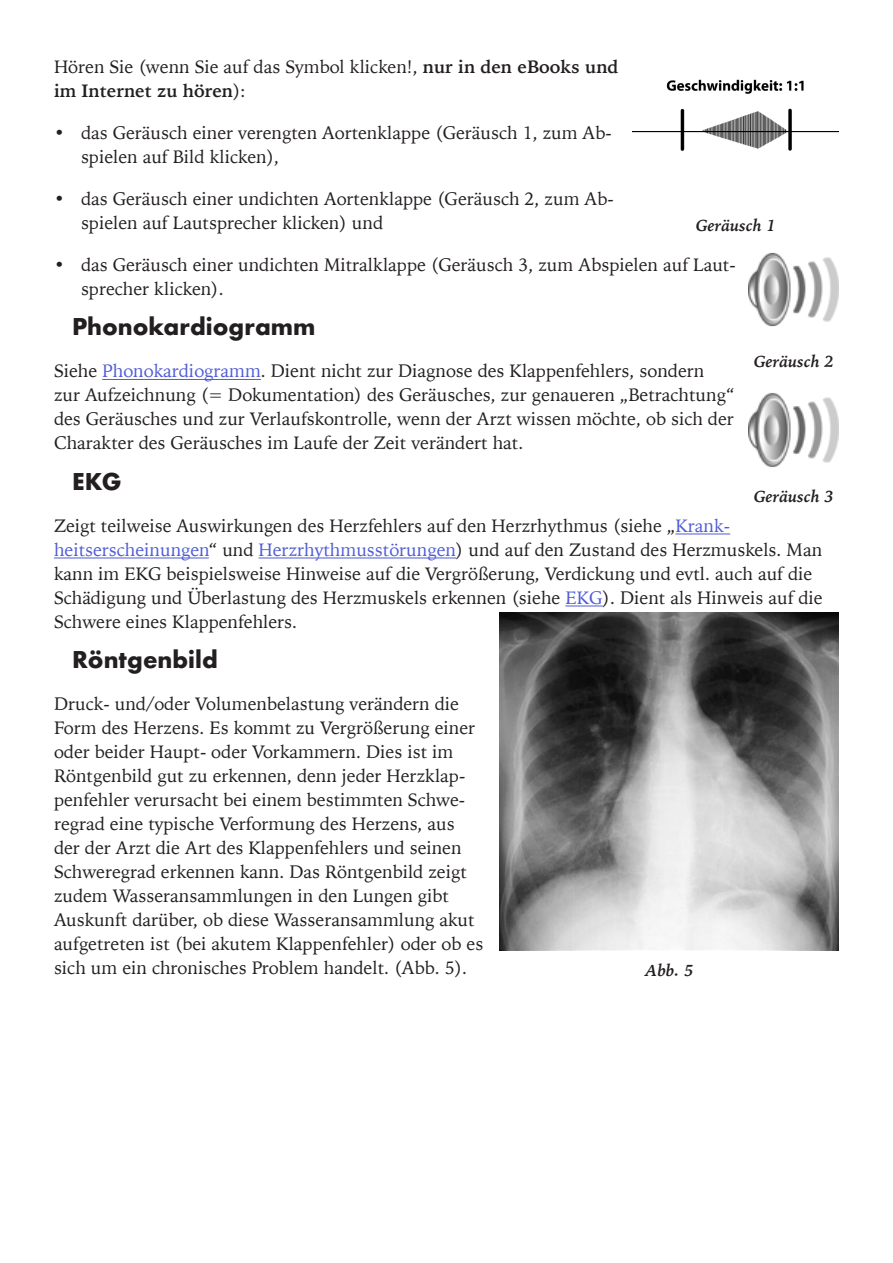
<style>
.page{position:relative;width:893px;height:1263px;background:#fff}
.page>*{position:absolute;margin:0;border:0;box-sizing:border-box;transform-origin:0 0}
.heading_2{font:700 22.5px "Futura";color:#231f20}
.Body{font:18px/24px "Iowan Old Style";color:#231f20}
.Bildtext{font:italic 700 16.5px "Iowan Old Style";color:#231f20}
.s1{font-weight:700}
.s2{color:#4f5cd6}
</style>
<div class="page">
<hr style="left:102px;top:379px;width:159px;height:1px;background:#4f5cd6">
<hr style="left:675px;top:533px;width:55px;height:1px;background:#4f5cd6">
<hr style="left:54px;top:557px;width:155px;height:1px;background:#4f5cd6">
<hr style="left:259px;top:557px;width:197px;height:1px;background:#4f5cd6">
<hr style="left:565px;top:605px;width:38px;height:1px;background:#4f5cd6">
<img style="left:633px;top:79px;width:206px;height:72px">
<img style="left:749px;top:252px;width:90px;height:75px">
<img style="left:749px;top:393px;width:90px;height:74px">
<img style="left:500px;top:613px;width:339px;height:337px">
<p class="Body" style="left:54px;top:54px;width:566px">Hören Sie (wenn Sie auf das Symbol klicken!, <span class="s1">nur in den eBooks und im Internet zu hören</span>):</p>
<p class="Body" style="left:81px;top:120px;width:532px;text-indent:-27px">• das Geräusch einer verengten Aortenklappe (Geräusch 1, zum Ab&shy;spielen auf Bild klicken),</p>
<p class="Body" style="left:81px;top:186px;width:534px;text-indent:-27px">• das Geräusch einer undichten Aortenklappe (Geräusch 2, zum Ab&shy;spielen auf Lautsprecher klicken) und</p>
<p class="Body" style="left:81px;top:252px;width:656px;text-indent:-27px">• das Geräusch einer undichten Mitralklappe (Geräusch 3, zum Abspielen auf Laut&shy;sprecher klicken).</p>
<p class="heading_2" style="left:72px;top:310px;width:245px">Phonokardiogramm</p>
<p class="Body" style="left:54px;top:358px;width:682px">Siehe <span class="s2">Phonokardiogramm</span>. Dient nicht zur Diagnose des Klappenfehlers, sondern zur Aufzeichnung (= Dokumentation) des Geräusches, zur genaueren „Betrachtung“ des Geräusches und zur Verlaufskontrolle, wenn der Arzt wissen möchte, ob sich der Charakter des Geräusches im Laufe der Zeit verändert hat.</p>
<p class="heading_2" style="left:72px;top:465px;width:51px">EKG</p>
<p class="Body" style="left:54px;top:513px;width:770px">Zeigt teilweise Auswirkungen des Herzfehlers auf den Herzrhythmus (siehe „<span class="s2">Krank&shy;heitserscheinungen</span>“ und <span class="s2">Herzrhythmusstörungen</span>) und auf den Zustand des Herzmuskels. Man kann im EKG beispielsweise Hinweise auf die Vergrößerung, Verdickung und evtl. auch auf die Schädigung und Überlastung des Herzmuskels erkennen (siehe <span class="s2">EKG</span>). Dient als Hinweis auf die Schwere eines Klappenfehlers.</p>
<p class="heading_2" style="left:72px;top:643px;width:147px">Röntgenbild</p>
<p class="Body" style="left:54px;top:691px;width:431px">Druck- und/oder Volumenbelastung verändern die Form des Herzens. Es kommt zu Vergrößerung einer oder beider Haupt- oder Vorkammern. Dies ist im Röntgenbild gut zu erkennen, denn jeder Herzklap&shy;penfehler verursacht bei einem bestimmten Schwe&shy;regrad eine typische Verformung des Herzens, aus der der Arzt die Art des Klappenfehlers und seinen Schweregrad erkennen kann. Das Röntgenbild zeigt zudem Wasseransammlungen in den Lungen gibt Auskunft darüber, ob diese Wasseransammlung akut aufgetreten ist (bei akutem Klappenfehler) oder ob es sich um ein chronisches Problem handelt. (Abb. 5).</p>
<p class="Bildtext" style="left:696px;top:211px;width:82px">Geräusch 1</p>
<p class="Bildtext" style="left:754px;top:346px;width:82px">Geräusch 2</p>
<p class="Bildtext" style="left:754px;top:482px;width:82px">Geräusch 3</p>
<p class="Bildtext" style="left:645px;top:956px;width:50px">Abb. 5</p>
</div>
